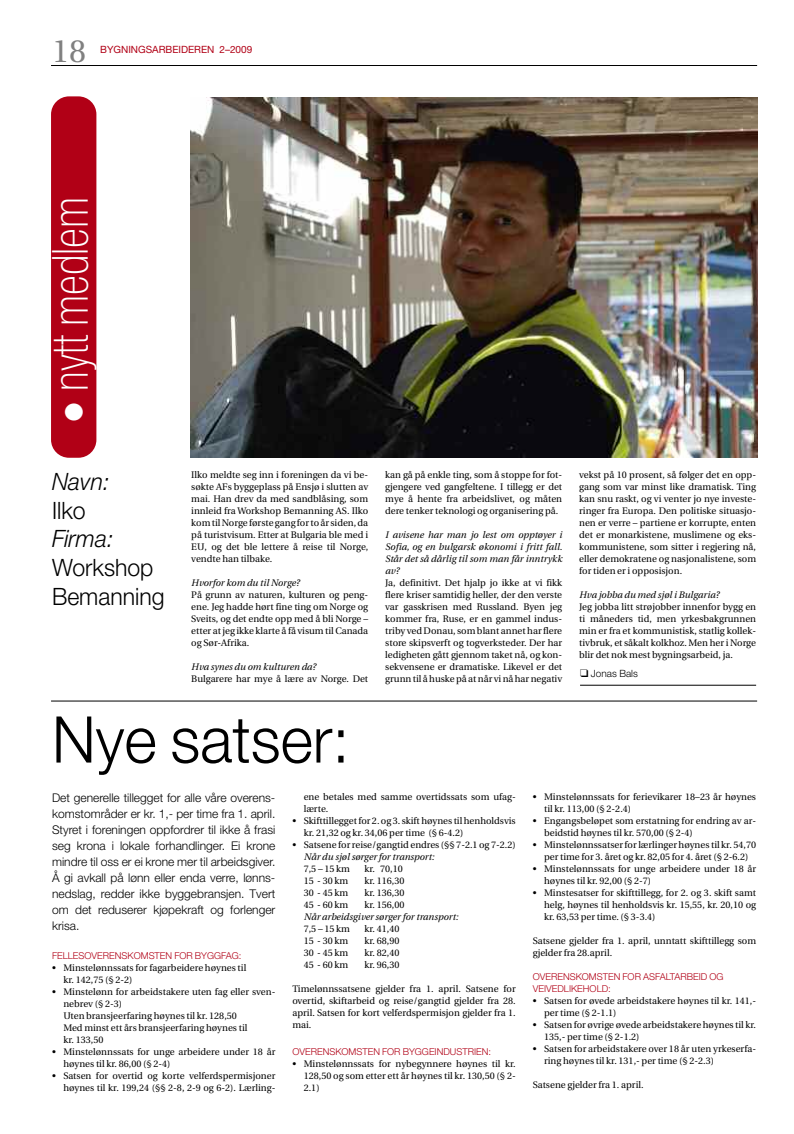
<style>
.page{position:relative;width:794px;height:1134px;background:#fff}
.page>*{position:absolute;margin:0;border:0;box-sizing:border-box;transform-origin:0 0}
.t1{font:300 64.5px "Helvetica Neue";color:#000;scale:.96 1}
.t2{font:100 condensed 49.9px "Helvetica Neue";color:#fff;scale:.96 1}
.t3{font:32px "Utopia";color:#808080}
.t4{font:300 23.9px/28.6px "Helvetica Neue";color:#000;scale:.96 1}
.t5{font:italic 300 23.9px "Helvetica Neue";color:#000;scale:.96 1}
.t6{font:300 12px/16px "Helvetica Neue";color:#000;text-align:justify}
.t7{font:10px "Helvetica Neue";color:#b10016}
.t8{font:300 10px "Helvetica Neue";color:#000}
.t9{font:9.5px/12px "Utopia";color:#000}
.t10{font:italic 9.5px/12px "Utopia";color:#000;text-align:justify}
.t11{font:300 9.5px/12px "Helvetica Neue";color:#b10016}
</style>
<div class="page">
<hr style="left:51px;top:65px;width:706px;height:1px;background:#000">
<div style="left:51px;top:96px;width:45px;height:362px;background:#b10016;border-radius:18px"></div>
<img style="left:190px;top:98px;width:567px;height:360px">
<hr style="left:51px;top:700px;width:706px;height:1px;background:#000">
<hr style="left:580px;top:685px;width:176px;height:1px;background:#000">
<h3 class="t3" style="left:52px;top:38px;width:35px">18</h3>
<p class="t7" style="left:100px;top:46px;width:154px">BYGNINGSARBEIDEREN 2–2009</p>
<h2 class="t2" style="left:52px;top:424px;width:238px;rotate:-90deg">• nytt medlem</h2>
<h3 class="t5" style="left:52px;top:473px;width:61px">Navn:</h3>
<h3 class="t4" style="left:52px;top:498px;width:37px">Ilko</h3>
<h3 class="t5" style="left:52px;top:530px;width:65px">Firma:</h3>
<h3 class="t4" style="left:52px;top:555px;width:119px">Workshop<br>Bemanning</h3>
<p class="t9" style="left:191px;top:470px;width:178px;text-align:justify">Ilko meldte seg inn i foreningen da vi be&shy;søkte AFs byggeplass på Ensjø i slutten av mai. Han drev da med sandblåsing, som innleid fra Workshop Bemanning AS. Ilko komtilNorge første gang fortoår siden,da på turistvisum. Etter at Bulgaria ble med i EU, og det ble lettere å reise til Norge, vendte han tilbake.</p>
<p class="t10" style="left:191px;top:578px;width:110px">Hvorfor kom du til Norge?</p>
<p class="t9" style="left:191px;top:590px;width:178px;text-align:justify">På grunn av naturen, kulturen og peng&shy;ene. Jeg hadde hørt fine ting om Norge og Sveits, og det endte opp med å bli Norge – etter at jeg ikke klarte å få visum til Canada og Sør-Afrika.</p>
<p class="t10" style="left:191px;top:662px;width:126px">Hva synes du om kulturen da?</p>
<p class="t9" style="left:191px;top:674px;width:178px">Bulgarere har mye å lære av Norge. Det</p>
<h1 class="t1" style="left:52px;top:716px;width:311px">Nye satser:</h1>
<p class="t9" style="left:385px;top:470px;width:178px;text-align:justify">kan gå på enkle ting, som å stoppe for fot&shy;gjengere ved gangfeltene. I tillegg er det mye å hente fra arbeidslivet, og måten dere tenker teknologi og organisering på.</p>
<p class="t10" style="left:385px;top:530px;width:178px">I avisene har man jo lest om opptøyer i Sofia, og en bulgarsk økonomi i fritt fall.<br>Står det så dårlig til som man får inntrykk av?</p>
<p class="t9" style="left:385px;top:578px;width:178px;text-align:justify">Ja, definitivt. Det hjalp jo ikke at vi fikk flere kriser samtidig heller, der den verste var gasskrisen med Russland. Byen jeg kommer fra, Ruse, er en gammel indus&shy;triby ved Donau, som blant annet har flere store skipsverft og togverksteder. Der har ledigheten gått gjennom taket nå, og kon&shy;sekvensene er dramatiske. Likevel er det grunntil åhuskepå atnår vinåharnegativ</p>
<p class="t9" style="left:579px;top:470px;width:178px;text-align:justify">vekst på 10 prosent, så følger det en opp&shy;gang som var minst like dramatisk. Ting kan snu raskt, og vi venter jo nye investe&shy;ringer fra Europa. Den politiske situasjo&shy;nen er verre – partiene er korrupte, enten det er monarkistene, muslimene og eks&shy;kommunistene, som sitter i regjering nå, eller demokratene og nasjonalistene, som for tiden er i opposisjon.</p>
<p class="t10" style="left:579px;top:590px;width:142px">Hva jobba du med sjøl i Bulgaria?</p>
<p class="t9" style="left:579px;top:602px;width:178px;text-align:justify">Jeg jobba litt strøjobber innenfor bygg en ti måneders tid, men yrkesbakgrunnen min er fra et kommunistisk, statlig kollek&shy;tivbruk, et såkalt kolkhoz. Men her i Norge blir det nok mest bygningsarbeid, ja.</p>
<p class="t8" style="left:580px;top:669px;width:59px">❑ Jonas Bals</p>
<p class="t6" style="left:52px;top:790px;width:225px">Det generelle tillegget for alle våre overens&shy;komstområder er kr. 1,- per time fra 1. april.<br>Styret i foreningen oppfordrer til ikke å frasi seg krona i lokale forhandlinger. Ei krone mindre til oss er ei krone mer til arbeidsgiver.<br>Å gi avkall på lønn eller enda verre, lønns&shy;nedslag, redder ikke byggebransjen. Tvert om det reduserer kjøpekraft og forlenger krisa.</p>
<p class="t11" style="left:52px;top:950px;width:191px">FELLESOVERENSKOMSTEN FOR BYGGFAG:</p>
<p class="t9" style="left:63px;top:962px;width:184px;text-indent:-11px">• Minstelønnssats for fagarbeidere høynes til kr. 142,75 (§ 2-2)</p>
<p class="t9" style="left:63px;top:986px;width:213px;text-indent:-11px">• Minstelønn for arbeidstakere uten fag eller sven&shy;nebrev (§ 2-3)<br>Uten bransjeerfaring høynes til kr. 128,50<br>Med minst ett års bransjeerfaring høynes til<br>kr. 133,50</p>
<p class="t9" style="left:63px;top:1046px;width:213px;text-indent:-11px">• Minstelønnssats for unge arbeidere under 18 år høynes til kr. 86,00 (§ 2-4)</p>
<p class="t9" style="left:52px;top:1070px;width:225px;text-align:right">• Satsen for overtid og korte velferdspermisjoner høynes til kr. 199,24 (§§ 2-8, 2-9 og 6-2). Lærling-</p>
<p class="t9" style="left:304px;top:792px;width:213px">ene betales med samme overtidssats som ufag&shy;lærte.</p>
<p class="t9" style="left:304px;top:816px;width:213px;text-indent:-11px">• Skifttilleggetfor 2. og 3. skifthøynes tilhenholdsvis kr. 21,32 og kr. 34,06 per time (§ 6-4.2)</p>
<p class="t9" style="left:292px;top:840px;width:225px">• Satsene for reise/gangtid endres (§§ 7-2.1 og 7-2.2)</p>
<p class="t10" style="left:304px;top:852px;width:132px">Når du sjøl sørger for transport:</p>
<p class="t9" style="left:304px;top:864px;width:48px">7,5 – 15 km</p>
<p class="t9" style="left:364px;top:864px;width:40px">kr. 70,10</p>
<p class="t9" style="left:304px;top:876px;width:46px">15 -30km</p>
<p class="t9" style="left:364px;top:876px;width:42px">kr. 116,30</p>
<p class="t9" style="left:304px;top:888px;width:46px">30 -45km</p>
<p class="t9" style="left:364px;top:888px;width:42px">kr. 136,30</p>
<p class="t9" style="left:304px;top:900px;width:46px">45 -60km</p>
<p class="t9" style="left:364px;top:900px;width:42px">kr. 156,00</p>
<p class="t10" style="left:304px;top:912px;width:156px">Når arbeidsgiver sørger for transport:</p>
<p class="t9" style="left:304px;top:924px;width:48px">7,5 – 15 km</p>
<p class="t9" style="left:364px;top:924px;width:36px">kr. 41,40</p>
<p class="t9" style="left:304px;top:936px;width:46px">15 -30km</p>
<p class="t9" style="left:364px;top:936px;width:36px">kr. 68,90</p>
<p class="t9" style="left:304px;top:948px;width:46px">30 -45km</p>
<p class="t9" style="left:364px;top:948px;width:36px">kr. 82,40</p>
<p class="t9" style="left:304px;top:960px;width:46px">45 -60km</p>
<p class="t9" style="left:364px;top:960px;width:36px">kr. 96,30</p>
<p class="t9" style="left:292px;top:984px;width:225px;text-align:justify">Timelønnssatsene gjelder fra 1. april. Satsene for overtid, skiftarbeid og reise/gangtid gjelder fra 28. april. Satsen for kort velferdspermisjon gjelder fra 1. mai.</p>
<p class="t11" style="left:292px;top:1046px;width:200px">OVERENSKOMSTEN FOR BYGGEINDUSTRIEN:</p>
<p class="t9" style="left:304px;top:1059px;width:213px;text-align:justify;text-indent:-11px">• Minstelønnssats for nybegynnere høynes til kr.<br>128,50 og som etter ett år høynes til kr. 130,50 (§ 2- 2.1)</p>
<p class="t9" style="left:544px;top:792px;width:213px;text-indent:-11px">• Minstelønnssats for ferievikarer 18–23 år høynes til kr. 113,00 (§ 2-2.4)</p>
<p class="t9" style="left:544px;top:816px;width:213px;text-indent:-11px">• Engangsbeløpet som erstatning for endring av ar&shy;beidstid høynes til kr. 570,00 (§ 2-4)</p>
<p class="t9" style="left:533px;top:840px;width:225px;text-align:center">• Minstelønnssatser for lærlinger høynes til kr. 54,70 per time for 3. året og kr. 82,05 for 4. året (§ 2-6.2)</p>
<p class="t9" style="left:544px;top:864px;width:213px;text-indent:-11px">• Minstelønnssats for unge arbeidere under 18 år høynes til kr. 92,00 (§ 2-7)</p>
<p class="t9" style="left:544px;top:888px;width:213px;text-align:justify;text-indent:-11px">• Minstesatser for skifttillegg, for 2. og 3. skift samt helg, høynes til henholdsvis kr. 15,55, kr. 20,10 og kr. 63,53 per time. (§ 3-3.4)</p>
<p class="t9" style="left:533px;top:936px;width:225px">Satsene gjelder fra 1. april, unntatt skifttillegg som gjelder fra 28.april.</p>
<p class="t11" style="left:533px;top:971px;width:192px">OVERENSKOMSTEN FOR ASFALTARBEID OG<br>VEIVEDLIKEHOLD:</p>
<p class="t9" style="left:544px;top:996px;width:213px;text-indent:-11px">• Satsen for øvede arbeidstakere høynes til kr. 141,- per time (§ 2-1.1)</p>
<p class="t9" style="left:544px;top:1020px;width:213px;text-indent:-11px">• Satsen for øvrige øvede arbeidstakere høynes til kr.<br>135,- per time (§ 2-1.2)</p>
<p class="t9" style="left:544px;top:1044px;width:213px;text-indent:-11px">• Satsen for arbeidstakere over 18 år uten yrkeserfa&shy;ring høynes til kr. 131,- per time (§ 2-2.3)</p>
<p class="t9" style="left:533px;top:1080px;width:112px">Satsene gjelder fra 1. april.</p>
</div>
